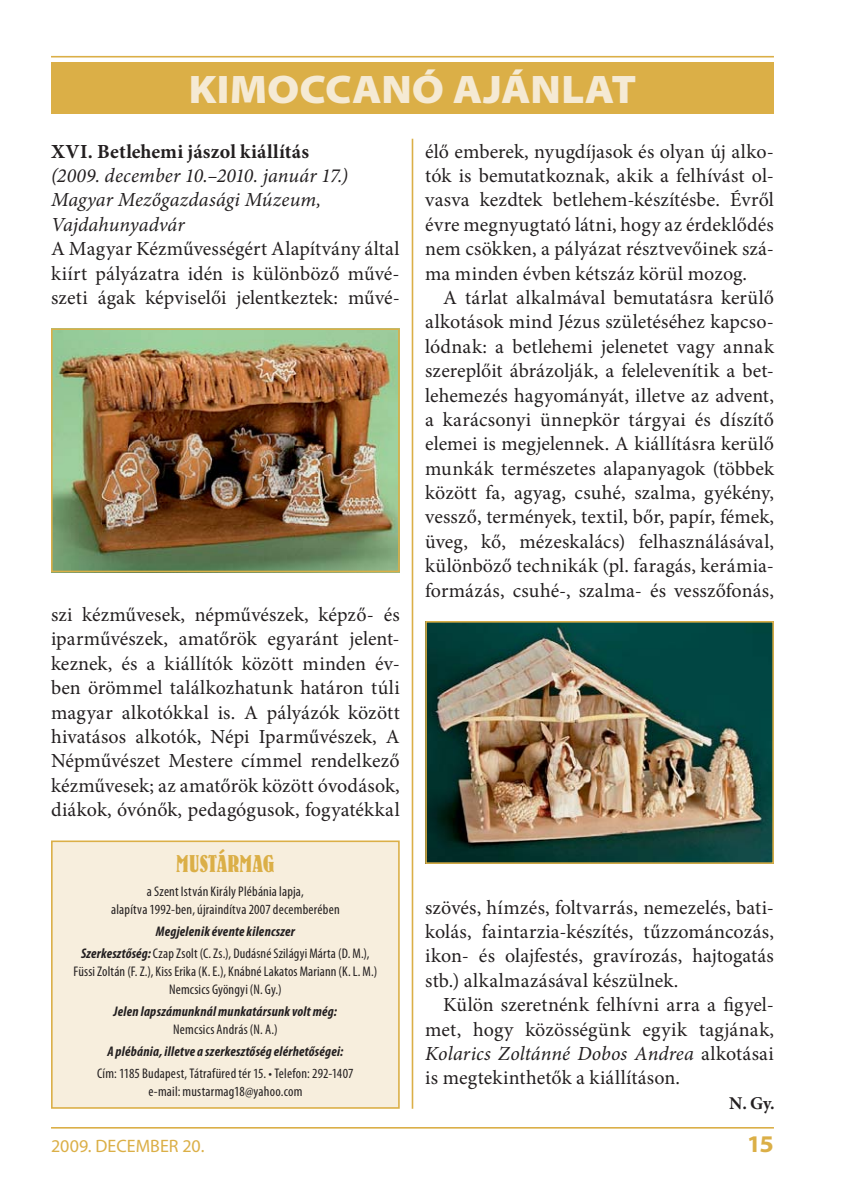
<style>
.page{position:relative;width:842px;height:1191px;background:#fff}
.page>*{position:absolute;margin:0;border:0;box-sizing:border-box;transform-origin:0 0}
.t1{font:900 semi-expanded 40px "Myriad Pro";color:#f5ead4}
.t2{font:24px "H Bernhard Condensed Bold";letter-spacing:.005em;color:#dbaf47}
.t3{font:700 semi-expanded 24px "Myriad Pro";color:#dbaf47}
.t4{font:20px/24.4px "Minion Pro";letter-spacing:.01em;color:#231f20;text-align:justify}
.t5{font:italic 20px/24.4px "Minion Pro";color:#231f20}
.t6{font:700 20px "Minion Pro";letter-spacing:.01em;color:#231f20}
.t7{font:18px "Myriad Pro";color:#dbaf47}
.t8{font:700 18px "Minion Pro";color:#231f20}
.t9{font:condensed 14px/18.2px "Myriad Pro";letter-spacing:.015em;color:#231f20;text-align:center}
.t10{font:italic 700 condensed 14px "Myriad Pro";letter-spacing:.02em;color:#231f20}
.s1{font-weight:700;font-style:italic}
.s2{font-style:italic}
</style>
<div class="page">
<hr style="left:51px;top:1127px;width:723px;height:1px;background:#dbaf47">
<div style="left:52px;top:841px;width:347px;height:267px;background:#f7eedd"></div>
<div style="left:51px;top:840px;width:349px;height:268px;border:2px solid #dbaf47"></div>
<hr style="left:412px;top:139px;width:1px;height:969px;background:#dbaf47">
<hr style="left:51px;top:56px;width:723px;height:1px;background:#dbaf47">
<div style="left:51px;top:62px;width:723px;height:51px;background:#dbaf47"></div>
<img style="left:54px;top:331px;width:343px;height:238px">
<div style="left:51px;top:328px;width:349px;height:244px;border:2px solid #dbaf47"></div>
<img style="left:428px;top:624px;width:343px;height:237px">
<div style="left:425px;top:621px;width:349px;height:243px;border:2px solid #dbaf47"></div>
<h1 class="t1" style="left:189px;top:74px;width:449px">KIMOCCANÓ AJÁNLAT</h1>
<p class="t6" style="left:51px;top:143px;width:259px">XVI. Betlehemi jászol kiállítás</p>
<p class="t5" style="left:51px;top:165px;width:299px">(2009. december 10.–2010. január 17.)<br>Magyar Mezőgazdasági Múzeum,<br>Vajdahunyadvár</p>
<p class="t4" style="left:51px;top:238px;width:350px">A Magyar Kézművességért Alapítvány által kiírt pályázatra idén is különböző művé&shy;szeti ágak képviselői jelentkeztek: művé-</p>
<p class="t4" style="left:51px;top:604px;width:350px">szi kézművesek, népművészek, képző- és iparművészek, amatőrök egyaránt jelent&shy;keznek, és a kiállítók között minden év&shy;ben örömmel találkozhatunk határon túli magyar alkotókkal is. A pályázók között hivatásos alkotók, Népi Iparművészek, A Népművészet Mestere címmel rendelkező kézművesek; az amatőrök között óvodások, diákok, óvónők, pedagógusok, fogyatékkal</p>
<p class="t2" style="left:176px;top:854px;width:100px">MUSTÁRMAG</p>
<p class="t9" style="left:111px;top:883px;width:230px">a Szent István Király Plébánia lapja,<br>alapítva 1992-ben, újraindítva 2007 decemberében</p>
<p class="t9" style="left:81px;top:921px;width:290px;line-height:21.8px"><span class="s1">Megjelenik évente kilencszer<br>Szerkesztőség:</span> Czap Zsolt (C. Zs.), Dudásné Szilágyi Márta (D. M.),</p>
<p class="t9" style="left:74px;top:963px;width:305px">Füssi Zoltán (F. Z.), Kiss Erika (K. E.), Knábné Lakatos Mariann (K. L. M.)<br>Nemcsics Gyöngyi (N. Gy.)</p>
<p class="t10" style="left:114px;top:1005px;width:225px">Jelen lapszámunknál munkatársunk volt még:</p>
<p class="t9" style="left:173px;top:1021px;width:106px">Nemcsics András (N. A.)</p>
<p class="t10" style="left:107px;top:1045px;width:237px">A plébánia, illetve a szerkesztőség elérhetőségei:</p>
<p class="t9" style="left:97px;top:1065px;width:258px">Cím: 1185 Budapest, Tátrafüred tér 15. • Telefon: 292-1407 e-mail: mustarmag18@yahoo.com</p>
<p class="t4" style="left:425px;top:141px;width:350px">élő emberek, nyugdíjasok és olyan új alko&shy;tók is bemutatkoznak, akik a felhívást ol&shy;vasva kezdtek betlehem-készítésbe. Évről évre megnyugtató látni, hogy az érdeklődés nem csökken, a pályázat résztvevőinek szá&shy;ma minden évben kétszáz körül mozog.</p>
<p class="t4" style="left:425px;top:287px;width:350px;text-indent:18px">A tárlat alkalmával bemutatásra kerülő alkotások mind Jézus születéséhez kapcso&shy;lódnak: a betlehemi jelenetet vagy annak szereplőit ábrázolják, a felelevenítik a bet&shy;lehemezés hagyományát, illetve az advent, a karácsonyi ünnepkör tárgyai és díszítő elemei is megjelennek. A kiállításra kerülő munkák természetes alapanyagok (többek között fa, agyag, csuhé, szalma, gyékény, vessző, termények, textil, bőr, papír, fémek, üveg, kő, mézeskalács) felhasználásával, különböző technikák (pl. faragás, kerámia&shy;formázás, csuhé-, szalma- és vesszőfonás,</p>
<p class="t4" style="left:425px;top:896px;width:350px">szövés, hímzés, foltvarrás, nemezelés, bati&shy;kolás, faintarzia-készítés, tűzzománcozás, ikon- és olajfestés, gravírozás, hajtogatás stb.) alkalmazásával készülnek.</p>
<p class="t4" style="left:425px;top:994px;width:350px;text-indent:18px">Külön szeretnénk felhívni arra a figyel&shy;met, hogy közösségünk egyik tagjának, <span class="s2">Kolarics Zoltánné Dobos Andrea</span> alkotásai is megtekinthetők a kiállításon.</p>
<p class="t8" style="left:729px;top:1095px;width:47px">N. Gy.</p>
<p class="t7" style="left:51px;top:1139px;width:155px">2009. DECEMBER 20.</p>
<p class="t3" style="left:747px;top:1135px;width:29px">15</p>
</div>
